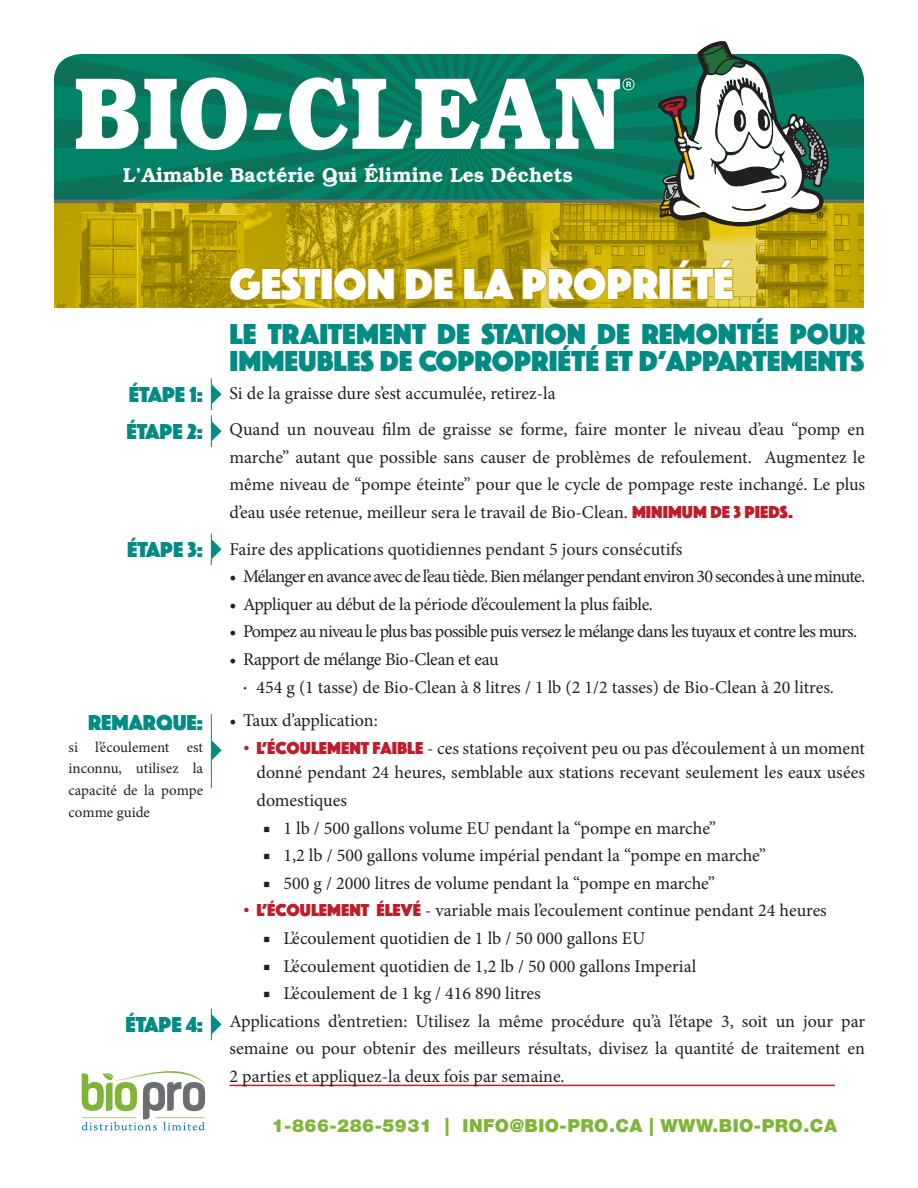
<style>
.page{position:relative;width:918px;height:1188px;background:#fff}
.page>*{position:absolute;margin:0;border:0;box-sizing:border-box;transform-origin:0 0}
.t1{font:45px "Phosphate Solid";color:#fff}
.t2{font:30px/27px "Phosphate Solid";color:#008b83}
.t3{font:22.5px "Phosphate Solid";color:#008b83}
.t4{font:600 20.25px "Bookman";letter-spacing:.01em;color:#fff;scale:.95 1}
.t5{font:18px/27.6px "Minion Pro";letter-spacing:-.005em;color:#231f20;text-align:justify}
.t6{font:18px "Minion Pro";letter-spacing:-.04em;color:#231f20}
.t7{font:18px "Minion Pro";letter-spacing:-.045em;color:#231f20}
.t8{font:900 18px "Helvetica Neue LT Std";letter-spacing:.025em;color:#7fb438}
.t9{font:15px/21.6px "Minion Pro";color:#231f20;text-align:justify}
.s1{font-family:"Phosphate Solid";color:#be1d2c}
</style>
<div class="page">
<svg style="left:82px;top:1071px;width:123px;height:60px"></svg>
<hr style="left:230px;top:1085px;width:605px;height:1px;background:#be1d2c">
<img style="left:54px;top:202px;width:810px;height:106px">
<svg style="left:54px;top:54px;width:810px;height:146px;background:#077b61"></svg>
<hr style="left:54px;top:200px;width:810px;height:2px;background:#6c6d70">
<svg style="left:658px;top:41px;width:171px;height:186px"></svg>
<svg style="left:229px;top:266px;width:93px;height:35px;background:#b89b02"></svg>
<div style="left:321px;top:268px;width:12px;height:32px;border:2px solid #bd9705"></div>
<svg style="left:333px;top:266px;width:63px;height:35px;background:#b29701"></svg>
<svg style="left:405px;top:267px;width:49px;height:33px;background:#ac9101"></svg>
<svg style="left:463px;top:267px;width:53px;height:34px;background:#b09600"></svg>
<svg style="left:522px;top:266px;width:140px;height:35px;background:#bca007"></svg>
<div style="left:659px;top:268px;width:12px;height:32px;border:2px solid #bd9705"></div>
<svg style="left:672px;top:259px;width:62px;height:41px;background:#c1a820"></svg>
<svg style="left:76px;top:77px;width:558px;height:73px"></svg>
<svg style="left:212px;top:384px;width:10px;height:20px"></svg>
<svg style="left:212px;top:421px;width:10px;height:20px"></svg>
<svg style="left:212px;top:539px;width:10px;height:20px"></svg>
<svg style="left:212px;top:1015px;width:10px;height:19px"></svg>
<hr style="left:211px;top:378px;width:1px;height:32px;background:#008b83">
<hr style="left:211px;top:415px;width:1px;height:32px;background:#008b83">
<hr style="left:211px;top:533px;width:1px;height:32px;background:#008b83">
<hr style="left:211px;top:1008px;width:1px;height:32px;background:#008b83">
<svg style="left:212px;top:741px;width:10px;height:19px"></svg>
<hr style="left:211px;top:714px;width:1px;height:74px;background:#008b83">
<p class="t4" style="left:123px;top:163px;width:475px">L’Aimable Bactérie Qui Élimine Les Déchets</p>
<p class="t3" style="left:129px;top:378px;width:76px">ÉTAPE 1:</p>
<p class="t3" style="left:126px;top:415px;width:78px">ÉTAPE 2:</p>
<p class="t3" style="left:127px;top:533px;width:78px">ÉTAPE 3:</p>
<p class="t3" style="left:88px;top:707px;width:117px">REMARQUE:</p>
<p class="t9" style="left:69px;top:736px;width:136px">si l’écoulement est inconnu, utilisez la capacité de la pompe comme guide</p>
<p class="t3" style="left:125px;top:1008px;width:79px">ÉTAPE 4:</p>
<h1 class="t1" style="left:230px;top:252px;width:506px">GESTION DE LA PROPRIÉTÉ</h1>
<p class="t2" style="left:230px;top:319px;width:637px">LE TRAITEMENT DE STATION DE REMONTÉE POUR<br>IMMEUBLES DE COPROPRIÉTÉ ET D’APPARTEMENTS</p>
<p class="t5" style="left:230px;top:379px;width:328px">Si de la graisse dure s’est accumulée, retirez-la</p>
<p class="t5" style="left:230px;top:416px;width:637px">Quand un nouveau film de graisse se forme, faire monter le niveau d’eau “pomp en marche” autant que possible sans causer de problèmes de refoulement. Augmentez le même niveau de “pompe éteinte” pour que le cycle de pompage reste inchangé. Le plus d’eau usée retenue, meilleur sera le travail de Bio-Clean. <span class="s1">MINIMUM DE 3 PIEDS.</span></p>
<p class="t5" style="left:230px;top:535px;width:454px">Faire des applications quotidiennes pendant 5 jours consécutifs</p>
<p class="t6" style="left:230px;top:564px;width:637px">• Mélanger en avance avec de l’eau tiède. Bien mélanger pendant environ 30 secondes à une minute.</p>
<p class="t5" style="left:230px;top:590px;width:425px">• Appliquer au début de la période d’écoulement la plus faible.</p>
<p class="t7" style="left:230px;top:620px;width:629px">• Pompez au niveau le plus bas possible puis versez le mélange dans les tuyaux et contre les murs.</p>
<p class="t5" style="left:230px;top:646px;width:271px">• Rapport de mélange Bio-Clean et eau</p>
<p class="t5" style="left:243px;top:673px;width:593px">· 454 g (1 tasse) de Bio-Clean à 8 litres / 1 lb (2 1/2 tasses) de Bio-Clean à 20 litres.</p>
<p class="t5" style="left:230px;top:707px;width:150px">• Taux d’application:</p>
<p class="t5" style="left:243px;top:736px;width:624px;line-height:24.6px;text-align:right"><span class="s1">• L’ÉCOULEMENT FAIBLE</span> - ces stations reçoivent peu ou pas d’écoulement à un moment donné pendant 24 heures, semblable aux stations recevant seulement les eaux usées</p>
<p class="t5" style="left:256px;top:787px;width:92px">domestiques</p>
<p class="t5" style="left:263px;top:814px;width:454px">■ 1 lb / 500 gallons volume EU pendant la “pompe en marche”</p>
<p class="t5" style="left:263px;top:842px;width:504px">■ 1,2 lb / 500 gallons volume impérial pendant la “pompe en marche”</p>
<p class="t5" style="left:263px;top:869px;width:453px">■ 500 g / 2000 litres de volume pendant la “pompe en marche”</p>
<p class="t5" style="left:243px;top:897px;width:585px"><span class="s1">• L’ÉCOULEMENT ÉLEVÉ</span> - variable mais l’ecoulement continue pendant 24 heures</p>
<p class="t5" style="left:263px;top:925px;width:384px">■ L’écoulement quotidien de 1 lb / 50 000 gallons EU</p>
<p class="t5" style="left:263px;top:952px;width:435px">■ L’écoulement quotidien de 1,2 lb / 50 000 gallons Imperial</p>
<p class="t5" style="left:263px;top:980px;width:279px">■ L’écoulement de 1 kg / 416 890 litres</p>
<p class="t5" style="left:230px;top:1007px;width:637px">Applications d’entretien: Utilisez la même procédure qu’à l’étape 3, soit un jour par semaine ou pour obtenir des meilleurs résultats, divisez la quantité de traitement en 2 parties et appliquez-la deux fois par semaine.</p>
<p class="t8" style="left:272px;top:1115px;width:567px">1-866-286-5931 | INFO@BIO-PRO.CA | WWW.BIO-PRO.CA</p>
</div>
